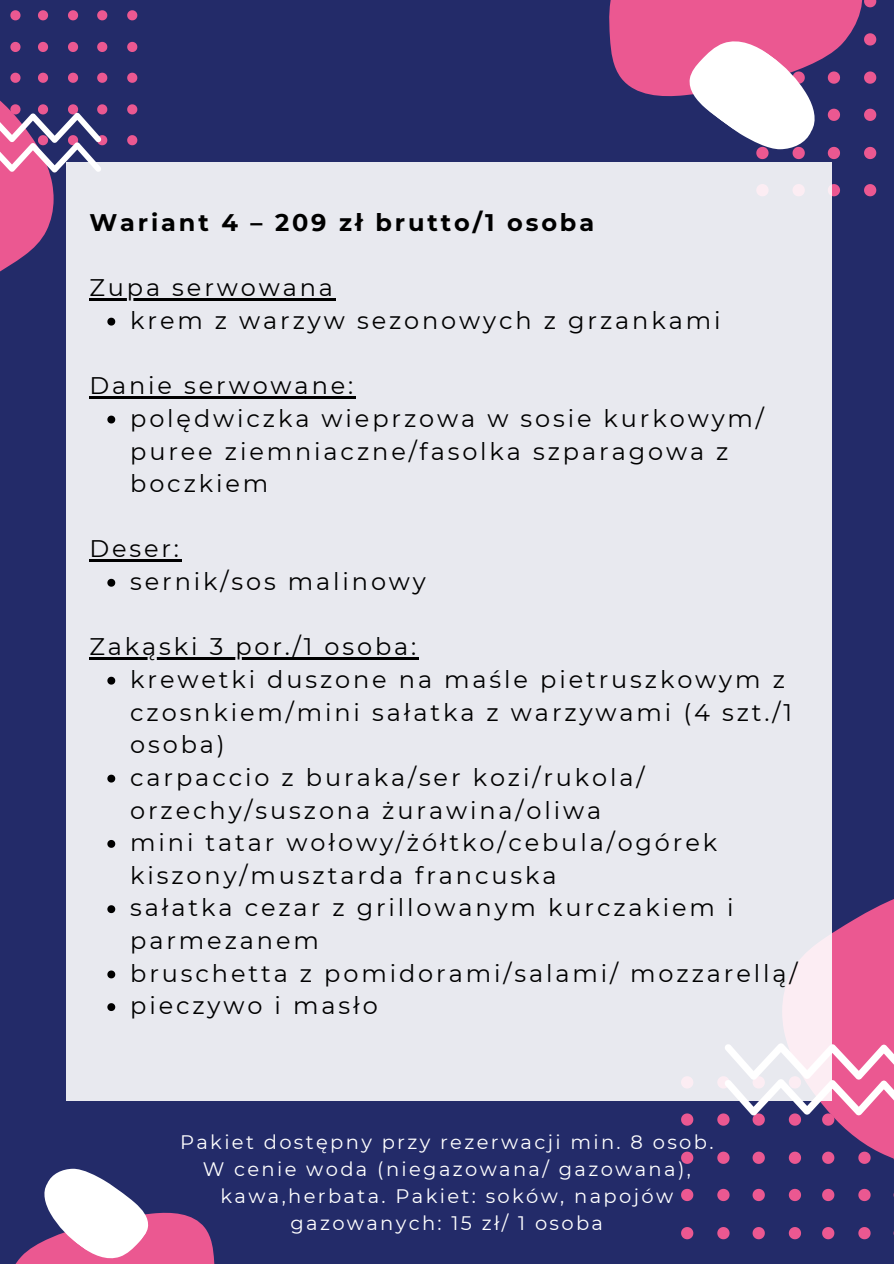
<style>
.page{position:relative;width:894px;height:1264px;background:#fff}
.page>*{position:absolute;margin:0;border:0;box-sizing:border-box;transform-origin:0 0}
.t1{font:24px/32.7px "Montserrat";letter-spacing:.12em;color:#000}
.t2{font:700 24px "Montserrat";letter-spacing:.12em;color:#000}
.t3{font:19.5px/27px "Montserrat";letter-spacing:.12em;color:#fff;text-align:center}
</style>
<div class="page">
<div style="left:0;top:0;width:893px;height:1263px;background:#232b69"></div>
<svg style="left:38px;top:10px;width:10px;height:10px"></svg>
<svg style="left:38px;top:42px;width:10px;height:10px"></svg>
<svg style="left:68px;top:10px;width:10px;height:10px"></svg>
<svg style="left:68px;top:42px;width:10px;height:10px"></svg>
<svg style="left:97px;top:10px;width:10px;height:10px"></svg>
<svg style="left:97px;top:42px;width:10px;height:10px"></svg>
<svg style="left:127px;top:10px;width:10px;height:10px"></svg>
<svg style="left:127px;top:42px;width:10px;height:10px"></svg>
<svg style="left:127px;top:73px;width:10px;height:10px"></svg>
<svg style="left:127px;top:104px;width:10px;height:10px"></svg>
<svg style="left:127px;top:135px;width:10px;height:10px"></svg>
<svg style="left:10px;top:10px;width:11px;height:10px"></svg>
<svg style="left:10px;top:42px;width:11px;height:10px"></svg>
<svg style="left:0;top:72px;width:107px;height:200px"></svg>
<svg style="left:788px;top:1227px;width:12px;height:12px"></svg>
<svg style="left:788px;top:1188px;width:12px;height:13px"></svg>
<svg style="left:752px;top:1227px;width:12px;height:12px"></svg>
<svg style="left:752px;top:1188px;width:12px;height:13px"></svg>
<svg style="left:717px;top:1227px;width:12px;height:12px"></svg>
<svg style="left:717px;top:1188px;width:12px;height:13px"></svg>
<svg style="left:681px;top:1227px;width:12px;height:12px"></svg>
<svg style="left:681px;top:1188px;width:12px;height:13px"></svg>
<svg style="left:681px;top:1151px;width:12px;height:12px"></svg>
<svg style="left:681px;top:1113px;width:12px;height:12px"></svg>
<svg style="left:893px;top:1226px;width:1px;height:13px"></svg>
<svg style="left:893px;top:1188px;width:1px;height:13px"></svg>
<svg style="left:858px;top:1227px;width:12px;height:12px"></svg>
<svg style="left:858px;top:1188px;width:12px;height:13px"></svg>
<svg style="left:822px;top:1227px;width:12px;height:12px"></svg>
<svg style="left:822px;top:1188px;width:12px;height:13px"></svg>
<svg style="left:717px;top:882px;width:177px;height:282px"></svg>
<svg style="left:831px;top:184px;width:8px;height:12px"></svg>
<svg style="left:864px;top:184px;width:12px;height:12px"></svg>
<svg style="left:609px;top:0;width:267px;height:168px"></svg>
<svg style="left:16px;top:1168px;width:199px;height:95px"></svg>
<div style="left:66px;top:162px;width:765px;height:938px;background:#e8e9ef"></div>
<hr style="left:89px;top:298px;width:57px;height:3px;background:#000">
<hr style="left:146px;top:298px;width:190px;height:3px;background:#000">
<svg style="left:107px;top:318px;width:8px;height:7px"></svg>
<hr style="left:89px;top:396px;width:267px;height:3px;background:#000">
<svg style="left:107px;top:415px;width:8px;height:8px"></svg>
<hr style="left:89px;top:559px;width:93px;height:3px;background:#000">
<svg style="left:107px;top:579px;width:8px;height:7px"></svg>
<hr style="left:89px;top:657px;width:330px;height:3px;background:#000">
<svg style="left:107px;top:676px;width:8px;height:8px"></svg>
<svg style="left:107px;top:774px;width:8px;height:8px"></svg>
<svg style="left:107px;top:840px;width:8px;height:7px"></svg>
<svg style="left:107px;top:905px;width:8px;height:8px"></svg>
<svg style="left:107px;top:970px;width:8px;height:8px"></svg>
<svg style="left:107px;top:1003px;width:8px;height:8px"></svg>
<p class="t2" style="left:89px;top:208px;width:506px">Wariant 4 – 209 zł brutto/1 osoba</p>
<p class="t1" style="left:89px;top:271px;width:245px">Zupa serwowana</p>
<p class="t1" style="left:130px;top:304px;width:591px">krem z warzyw sezonowych z grzankami</p>
<p class="t1" style="left:89px;top:369px;width:265px">Danie serwowane:</p>
<p class="t1" style="left:130px;top:402px;width:635px">polędwiczka wieprzowa w sosie kurkowym/ puree ziemniaczne/fasolka szparagowa z boczkiem</p>
<p class="t1" style="left:89px;top:532px;width:91px">Deser:</p>
<h1 class="t1" style="left:130px;top:565px;width:297px">sernik/sos malinowy</h1>
<h2 class="t1" style="left:89px;top:630px;width:328px">Zakąski 3 por./1 osoba:</h2>
<p class="t1" style="left:130px;top:663px;width:663px">krewetki duszone na maśle pietruszkowym z czosnkiem/mini sałatka z warzywami (4 szt./1 osoba)</p>
<h2 class="t1" style="left:130px;top:761px;width:516px">carpaccio z buraka/ser kozi/rukola/ orzechy/suszona żurawina/oliwa</h2>
<p class="t1" style="left:130px;top:826px;width:588px">mini tatar wołowy/żółtko/cebula/ogórek kiszony/musztarda francuska</p>
<h2 class="t1" style="left:130px;top:891px;width:604px">sałatka cezar z grillowanym kurczakiem i parmezanem</h2>
<p class="t1" style="left:130px;top:956px;width:668px">bruschetta z pomidorami/salami/ mozzarellą/</p>
<h2 class="t1" style="left:130px;top:989px;width:249px">pieczywo i masło</h2>
<p class="t3" style="left:180px;top:1128px;width:534px">Pakiet dostępny przy rezerwacji min. 8 osob.</p>
<p class="t3" style="left:203px;top:1155px;width:489px">W cenie woda (niegazowana/ gazowana), kawa,herbata. Pakiet: soków, napojów gazowanych: 15 zł/ 1 osoba</p>
</div>
